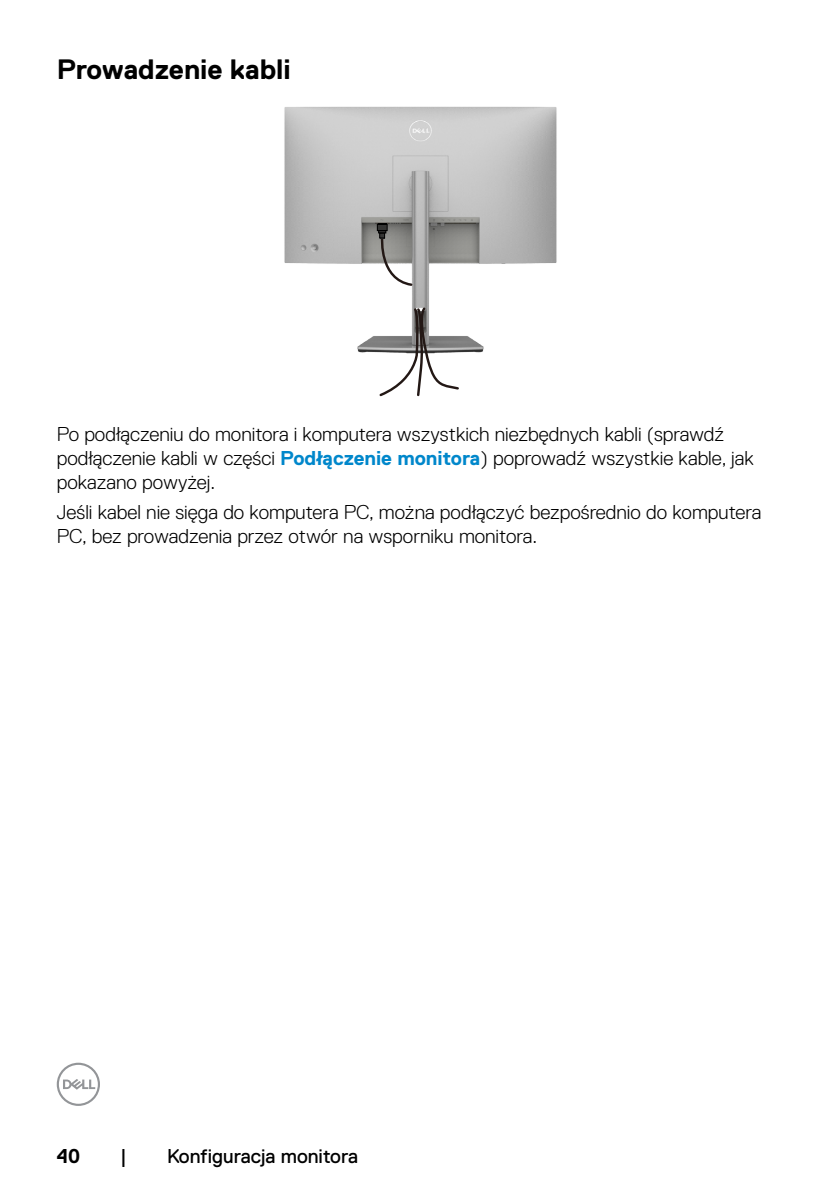
<style>
.page{position:relative;width:840px;height:1191px;background:#fff}
.page>*{position:absolute;margin:0;border:0;box-sizing:border-box;transform-origin:0 0}
.t1{font:700 28px "Dell Replica";color:#000}
.t2{font:300 20px/24px "Dell Replica";color:#000}
.t3{font:20px "Dell Replica";color:#000}
.t4{font:700 20px "Dell Replica";color:#000}
.s1{font-weight:700;color:#0087cb}
</style>
<div class="page">
<svg style="left:57px;top:1062px;width:43px;height:44px"></svg>
<img style="left:284px;top:106px;width:273px;height:247px">
<svg style="left:377px;top:305px;width:83px;height:91px"></svg>
<div style="left:377px;top:224px;width:10px;height:7px;background:#353534"></div>
<div style="left:377px;top:224px;width:10px;height:7px;border:1px solid #000"></div>
<svg style="left:378px;top:230px;width:36px;height:57px"></svg>
<h1 class="t1" style="left:57px;top:53px;width:235px">Prowadzenie kabli</h1>
<p class="t2" style="left:57px;top:422px;width:698px">Po podłączeniu do monitora i komputera wszystkich niezbędnych kabli (sprawdź podłączenie kabli w części <span class="s1">Podłączenie monitora</span>) poprowadź wszystkie kable, jak pokazano powyżej.</p>
<p class="t2" style="left:57px;top:500px;width:705px">Jeśli kabel nie sięga do komputera PC, można podłączyć bezpośrednio do komputera<br>PC, bez prowadzenia przez otwór na wsporniku monitora.</p>
<p class="t4" style="left:57px;top:1144px;width:25px">40</p>
<p class="t3" style="left:120px;top:1144px;width:8px">|</p>
<p class="t3" style="left:167px;top:1144px;width:192px">Konfiguracja monitora</p>
</div>
